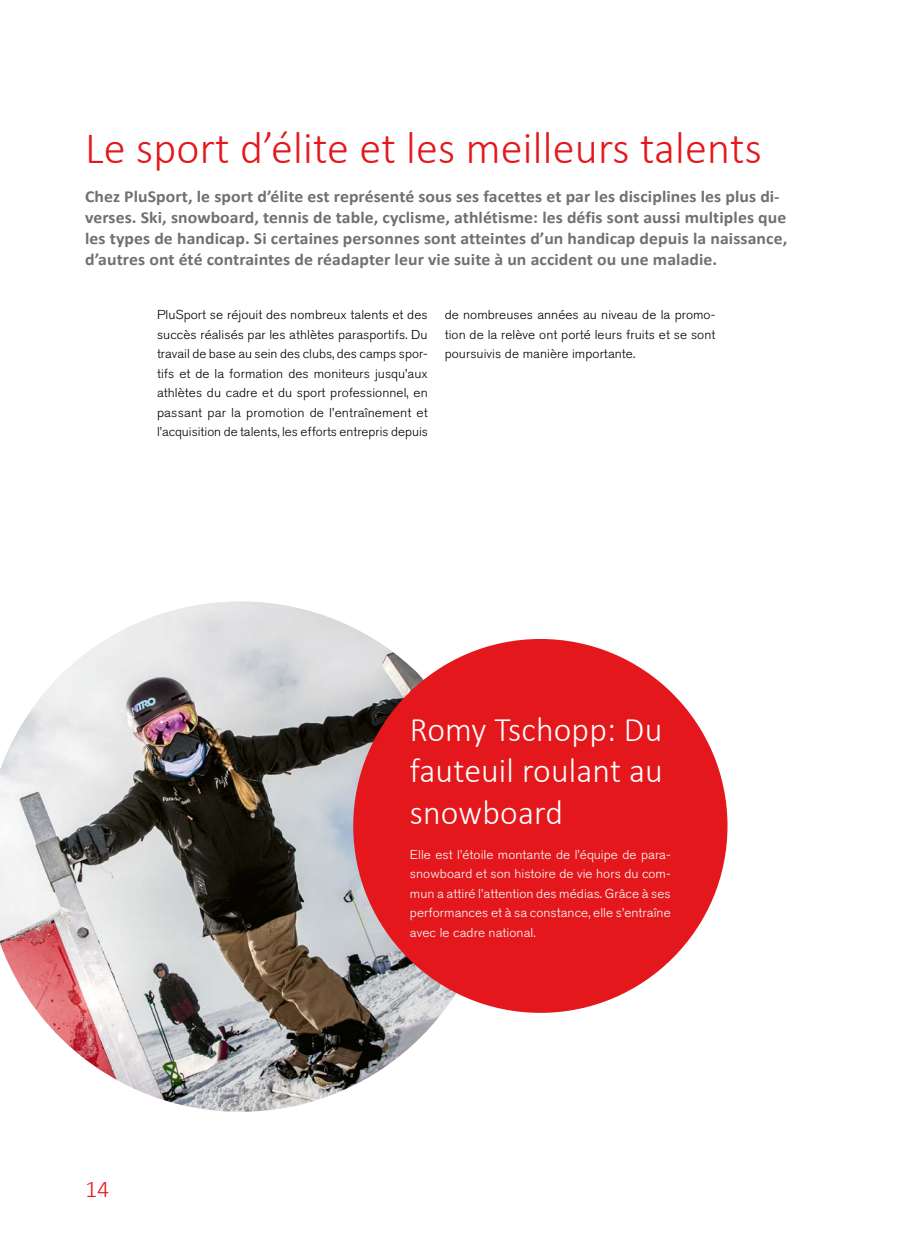
<style>
.page{position:relative;width:915px;height:1234px;background:#fff}
.page>*{position:absolute;margin:0;border:0;box-sizing:border-box;transform-origin:0 0}
.französisch_01_hauptitel_f{font:300 45px "Calibri";letter-spacing:.005em;color:#e4181c}
.deutsch_01_hauptitel_kleiner{font:300 34.5px/41.4px "Calibri";letter-spacing:.005em;color:#fff;text-align:justify}
.t1{font:300 24px "Calibri";color:#e4181c}
.französisch_01_lead_f{font:700 16.8px/21px "Calibri";letter-spacing:.005em;color:#6f7070;scale:1.05 1}
.französisch_01_lauftext_oe_f{font:300 12.9px/19.5px "Akzidenz Grotesk BE";letter-spacing:.005em;color:#000;text-align:justify;scale:1.05 1}
.deutsch_01_lauftext_oe{font:300 12.9px/19.5px "Akzidenz Grotesk BE";letter-spacing:.005em;color:#fff;text-align:justify;scale:1.05 1}
</style>
<div class="page">
<img style="left:0;top:601px;width:495px;height:510px">
<div style="left:353px;top:639px;width:374px;height:373px;background:#e4181c;border-radius:50%"></div>
<h2 class="französisch_01_hauptitel_f" style="left:85px;top:120px;width:678px">Le sport d’élite et les meilleurs talents</h2>
<p class="französisch_01_lead_f" style="left:85px;top:186px;width:670px">Chez PluSport, le sport d’élite est représenté sous ses facettes et par les disciplines les plus di&shy;verses. Ski, snowboard, tennis de table, cyclisme, athlétisme: les défis sont aussi multiples que les types de handicap. Si certaines personnes sont atteintes d’un handicap depuis la naissance, d’autres ont été contraintes de réadapter leur vie suite à un accident ou une maladie.</p>
<p class="französisch_01_lauftext_oe_f" style="left:157px;top:305px;width:259px">PluSport se réjouit des nombreux talents et des succès réalisés par les athlètes parasportifs. Du travail de base au sein des clubs, des camps spor&shy;tifs et de la formation des moniteurs jusqu’aux athlètes du cadre et du sport professionnel, en passant par la promotion de l’entraînement et l’acquisition de talents, les efforts entrepris depuis</p>
<p class="französisch_01_lauftext_oe_f" style="left:444px;top:305px;width:259px">de nombreuses années au niveau de la promo&shy;tion de la relève ont porté leurs fruits et se sont poursuivis de manière importante.</p>
<h3 class="t1" style="left:85px;top:1174px;width:26px">14</h3>
<h2 class="deutsch_01_hauptitel_kleiner" style="left:410px;top:707px;width:254px">Romy Tschopp: Du fauteuil roulant au snowboard</h2>
<p class="deutsch_01_lauftext_oe" style="left:410px;top:844px;width:250px">Elle est l’étoile montante de l’équipe de para&shy;snowboard et son histoire de vie hors du com&shy;mun a attiré l’attention des médias. Grâce à ses performances et à sa constance, elle s’entraîne avec le cadre national.</p>
</div>
